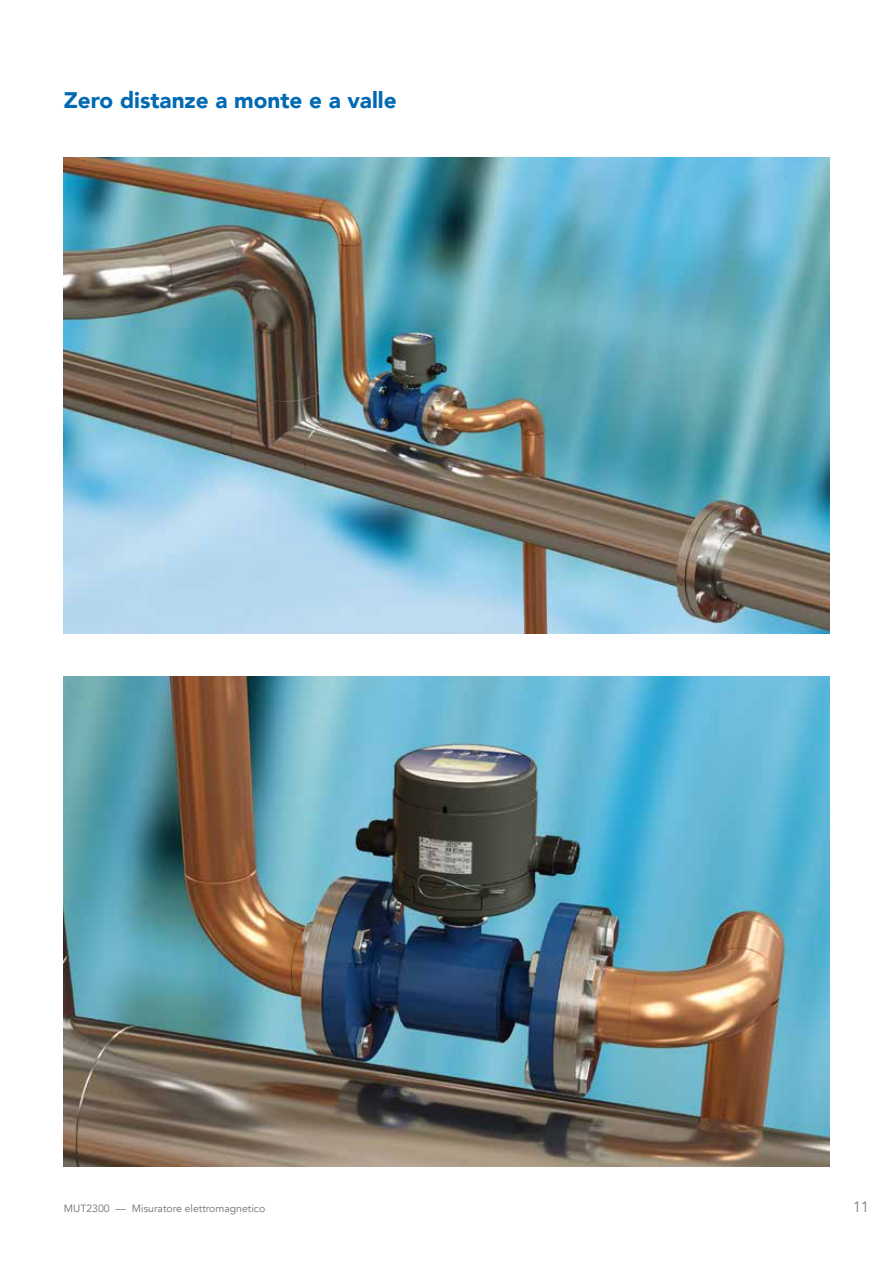
<style>
.page{position:relative;width:893px;height:1263px;background:#fff}
.page>*{position:absolute;margin:0;border:0;box-sizing:border-box;transform-origin:0 0}
.t1{font:900 22.5px "Avenir";color:#0069b4}
.t2{font:300 15px "Avenir";color:#706f6f}
.t3{font:10.5px "Avenir";color:#706f6f}
</style>
<div class="page">
<img style="left:64px;top:157px;width:765px;height:477px">
<img style="left:64px;top:676px;width:765px;height:490px">
<h1 class="t1" style="left:64px;top:80px;width:334px">Zero distanze a monte e a valle</h1>
<p class="t3" style="left:64px;top:1202px;width:203px">MUT2300 — Misuratore elettromagnetico</p>
<h2 class="t2" style="left:853px;top:1198px;width:17px">11</h2>
</div>
